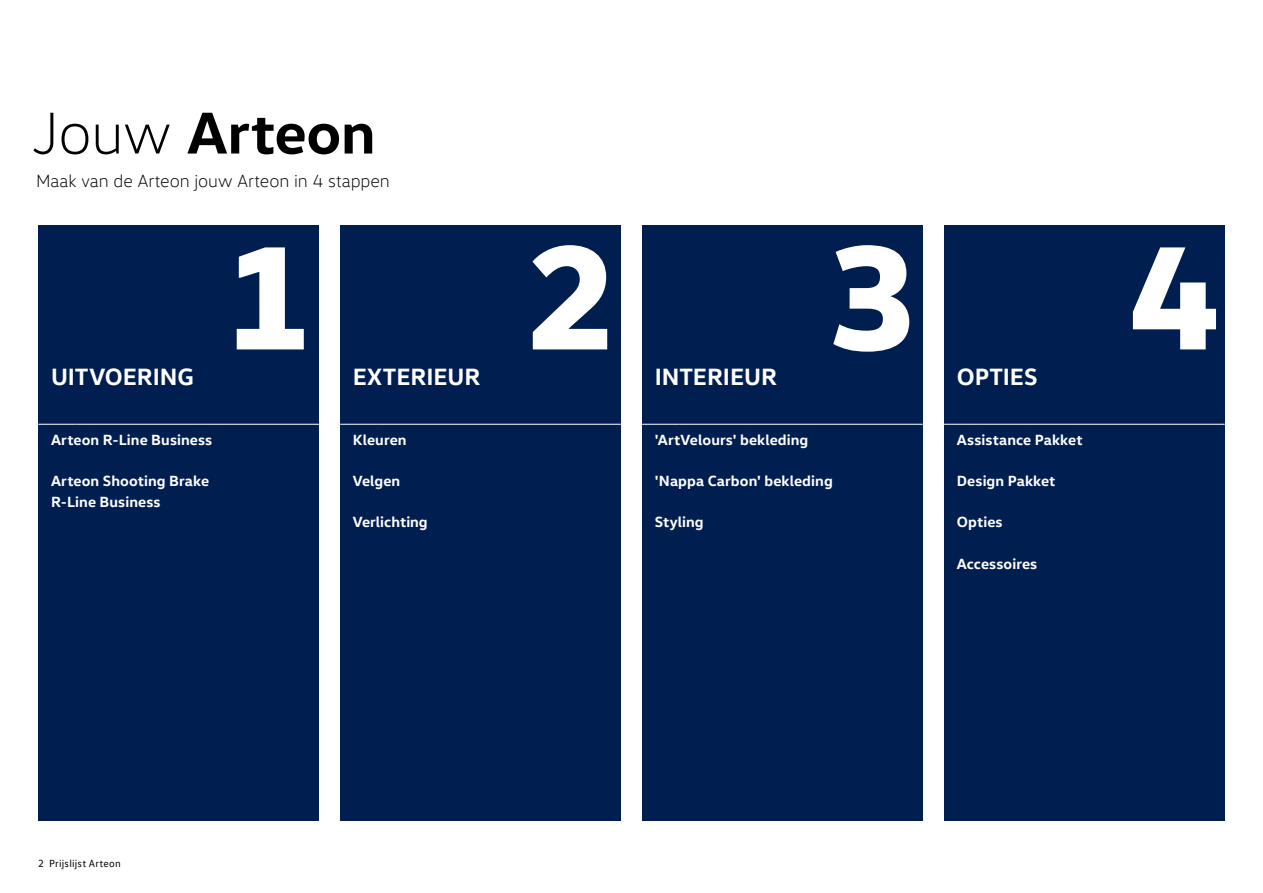
<style>
.page{position:relative;width:1263px;height:893px;background:#fff}
.page>*{position:absolute;margin:0;border:0;box-sizing:border-box;transform-origin:0 0}
.t1{font:800 150px "VW Head";color:#fff}
.t2{font:700 60px "VW Head";letter-spacing:-.01em;color:#000}
.t3{font:700 24px "VW Head";letter-spacing:-.005em;color:#fff}
.t4{font:300 18px "VW Head";color:#000}
.t5{font:700 15px/20.7px "VW Head";letter-spacing:.005em;color:#fff}
.t6{font:10.5px "VW Text";letter-spacing:.02em;color:#000}
.s1{font-weight:300}
</style>
<div class="page">
<div style="left:944px;top:225px;width:281px;height:596px;background:#001e50"></div>
<hr style="left:944px;top:424px;width:37px;height:1px;background:#fff">
<hr style="left:981px;top:424px;width:244px;height:1px;background:#fff">
<div style="left:38px;top:225px;width:281px;height:596px;background:#001e50"></div>
<hr style="left:38px;top:424px;width:37px;height:1px;background:#fff">
<hr style="left:75px;top:424px;width:244px;height:1px;background:#fff">
<div style="left:642px;top:225px;width:281px;height:596px;background:#001e50"></div>
<hr style="left:642px;top:424px;width:37px;height:1px;background:#fff">
<hr style="left:679px;top:424px;width:244px;height:1px;background:#fff">
<div style="left:340px;top:225px;width:281px;height:596px;background:#001e50"></div>
<hr style="left:340px;top:424px;width:37px;height:1px;background:#fff">
<hr style="left:377px;top:424px;width:244px;height:1px;background:#fff">
<h2 class="t2" style="left:32px;top:94px;width:345px"><span class="s1">Jouw</span> Arteon</h2>
<p class="t4" style="left:36px;top:170px;width:355px">Maak van de Arteon jouw Arteon in 4 stappen</p>
<h3 class="t3" style="left:51px;top:361px;width:144px">UITVOERING</h3>
<p class="t5" style="left:51px;top:429px;width:163px">Arteon R-Line Business</p>
<p class="t5" style="left:51px;top:470px;width:160px">Arteon Shooting Brake<br>R-Line Business</p>
<h1 class="t1" style="left:224px;top:197px;width:90px">1</h1>
<h3 class="t3" style="left:353px;top:361px;width:129px">EXTERIEUR</h3>
<p class="t5" style="left:353px;top:429px;width:55px">Kleuren</p>
<p class="t5" style="left:353px;top:470px;width:49px">Velgen</p>
<p class="t5" style="left:353px;top:511px;width:76px">Verlichting</p>
<h1 class="t1" style="left:526px;top:197px;width:90px">2</h1>
<h3 class="t3" style="left:655px;top:361px;width:124px">INTERIEUR</h3>
<h1 class="t1" style="left:828px;top:197px;width:90px">3</h1>
<p class="t5" style="left:655px;top:429px;width:155px">'ArtVelours' bekleding</p>
<p class="t5" style="left:655px;top:470px;width:179px">'Nappa Carbon' bekleding</p>
<p class="t5" style="left:655px;top:511px;width:50px">Styling</p>
<h3 class="t3" style="left:957px;top:361px;width:82px">OPTIES</h3>
<p class="t5" style="left:957px;top:429px;width:127px">Assistance Pakket</p>
<p class="t5" style="left:957px;top:470px;width:100px">Design Pakket</p>
<p class="t5" style="left:957px;top:511px;width:47px">Opties</p>
<p class="t5" style="left:957px;top:553px;width:82px">Accessoires</p>
<h1 class="t1" style="left:1130px;top:197px;width:90px">4</h1>
<p class="t6" style="left:38px;top:857px;width:84px">2 Prijslijst Arteon</p>
</div>
